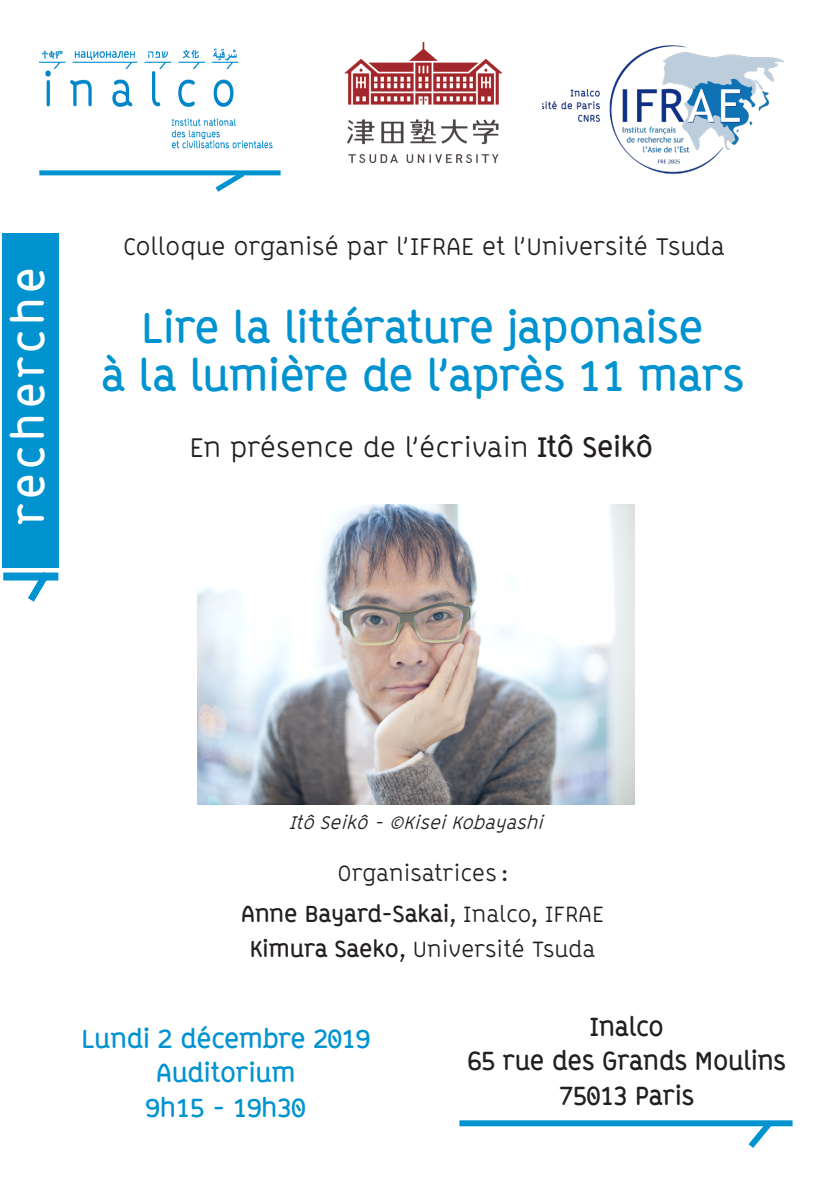
<style>
.page{position:relative;width:840px;height:1191px;background:#fff}
.page>*{position:absolute;margin:0;border:0;box-sizing:border-box;transform-origin:0 0}
.t1{font:700 43.8px "ABB Line";letter-spacing:.105em;color:#fff}
.t2{font:700 42.8px "ABB Line";color:#0093d0}
.t3{font:28px "ABB Line";letter-spacing:-.005em;color:#231f20}
.t4{font:700 26px "ABB Line";color:#0093d0}
.t5{font:700 26px/34.8px "ABB Line";color:#231f20;text-align:center;scale:.96 1}
.t6{font:25px "ABB Line";color:#231f20}
.t7{font:23px "ABB Line";color:#231f20}
.t8{font:700 23px "ABB Line";color:#231f20}
.t9{font:italic 19px "ABB Line";color:#231f20}
.s1{font-weight:700}
.s2{font-weight:400}
</style>
<div class="page">
<img style="left:39px;top:48px;width:234px;height:101px">
<div style="left:39px;top:170px;width:241px;height:5px;background:#0093d0"></div>
<svg style="left:210px;top:170px;width:39px;height:22px"></svg>
<div style="left:459px;top:1120px;width:333px;height:6px;background:#0093d0"></div>
<div style="left:2px;top:233px;width:57px;height:334px;background:#0093d0"></div>
<div style="left:3px;top:572px;width:55px;height:8px;background:#0093d0"></div>
<svg style="left:21px;top:567px;width:35px;height:35px"></svg>
<svg style="left:742px;top:1120px;width:36px;height:28px"></svg>
<img style="left:542px;top:45px;width:243px;height:129px">
<img style="left:197px;top:504px;width:437px;height:300px">
<img style="left:344px;top:42px;width:159px;height:121px">
<p class="t1" style="left:3px;top:525px;width:259px;rotate:-90deg">recherche</p>
<p class="t6" style="left:123px;top:232px;width:603px">Colloque organisé par l’IFRAE et l’Université Tsuda</p>
<p class="t2" style="left:141px;top:302px;width:563px">Lire la littérature japonaise</p>
<p class="t2" style="left:101px;top:350px;width:644px">à la lumière de l’après 11 mars</p>
<p class="t3" style="left:189px;top:431px;width:464px">En présence de l’écrivain <span class="s1">Itô Seikô</span></p>
<p class="t9" style="left:288px;top:811px;width:261px">Itô Seikô -©KiseiKobayashi</p>
<p class="t7" style="left:337px;top:859px;width:172px">Organisatrices :</p>
<p class="t8" style="left:241px;top:899px;width:364px">Anne Bayard-Sakai<span class="s2">, Inalco, IFRAE</span></p>
<p class="t7" style="left:249px;top:935px;width:347px"><span class="s1">Kimura Saeko</span>, Université Tsuda</p>
<p class="t4" style="left:81px;top:1022px;width:290px">Lundi 2 décembre 2019</p>
<p class="t4" style="left:156px;top:1057px;width:141px">Auditorium</p>
<p class="t4" style="left:146px;top:1092px;width:161px">9h15 - 19h30</p>
<p class="t5" style="left:589px;top:1009px;width:79px">Inalco</p>
<p class="t5" style="left:467px;top:1043px;width:332px">65 rue des Grands Moulins<br>75013 Paris</p>
</div>
